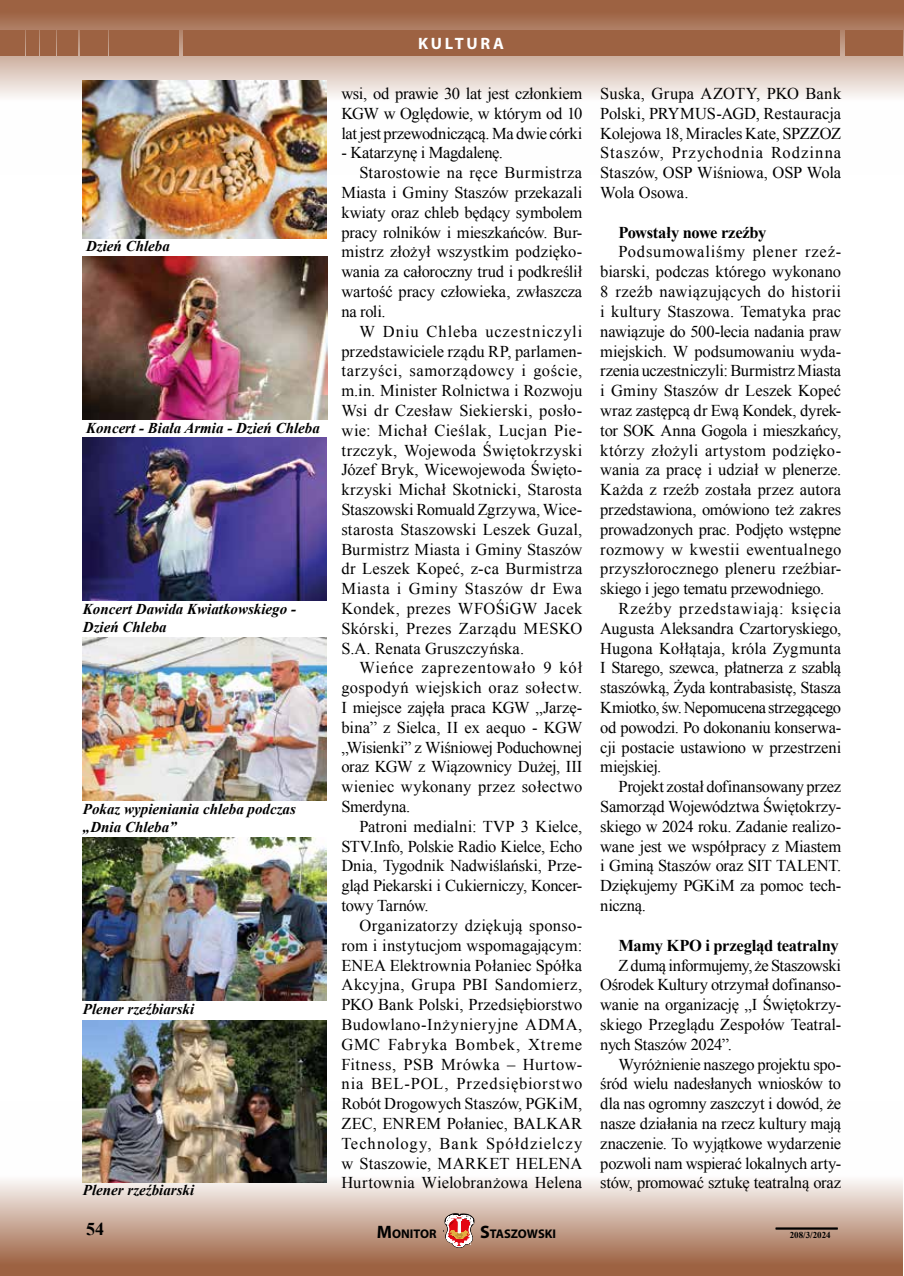
<style>
.page{position:relative;width:904px;height:1276px;background:#fff}
.page>*{position:absolute;margin:0;border:0;box-sizing:border-box;transform-origin:0 0}
.t1{font:700 18px "Times New Roman";color:#000}
.t2{font:16.5px/19.8px "Times New Roman";letter-spacing:.005em;color:#000;text-align:justify}
.t3{font:16.5px "Times New Roman";letter-spacing:-.015em;color:#000}
.t4{font:16.5px "Times New Roman";letter-spacing:.05em;color:#000}
.t5{font:16.5px "Times New Roman";letter-spacing:-.025em;color:#000}
.t6{font:16.5px "Times New Roman";letter-spacing:.025em;color:#000}
.t7{font:16.5px "Times New Roman";letter-spacing:.035em;color:#000}
.t8{font:16.5px "Times New Roman";letter-spacing:.03em;color:#000}
.t9{font:700 16.5px "Times New Roman";letter-spacing:-.02em;color:#000}
.t10{font:16.5px "Times New Roman";letter-spacing:.045em;color:#000}
.t11{font:16.5px "Times New Roman";letter-spacing:.055em;color:#000}
.t12{font:16.5px "Times New Roman";letter-spacing:.04em;color:#000}
.t13{font:16.5px "Times New Roman";letter-spacing:-.02em;color:#000}
.t14{font:700 16.5px "Myriad Pro";letter-spacing:.165em;color:#fff}
.t15{font:italic 700 15px/18px "Times New Roman";color:#000}
.t16{font:700 12.6px "Myriad Pro";color:#000}
.t17{font:700 9px "Times New Roman";color:#000}
.s1{font-size:18px}
</style>
<div class="page">
<svg style="left:0;top:1101px;width:903px;height:175px"></svg>
<svg style="left:0;top:0;width:903px;height:175px"></svg>
<img style="left:83px;top:1020px;width:243px;height:162px">
<img style="left:83px;top:838px;width:243px;height:162px">
<img style="left:83px;top:438px;width:243px;height:162px">
<img style="left:83px;top:638px;width:243px;height:162px">
<img style="left:83px;top:80px;width:243px;height:159px">
<img style="left:83px;top:257px;width:244px;height:163px">
<hr style="left:775px;top:1227px;width:62px;height:1px;background:#000">
<hr style="left:775px;top:1228px;width:62px;height:1px;background:#000">
<svg style="left:445px;top:1213px;width:29px;height:34px"></svg>
<div style="left:183px;top:31px;width:656px;height:25px;background:#9d6242"></div>
<div style="left:0;top:31px;width:24px;height:25px;background:#9d6242"></div>
<div style="left:26px;top:31px;width:12px;height:25px;background:#9d6242"></div>
<div style="left:40px;top:31px;width:15px;height:25px;background:#9d6242"></div>
<div style="left:110px;top:31px;width:69px;height:25px;background:#9d6242"></div>
<div style="left:844px;top:31px;width:58px;height:25px;background:#9d6242"></div>
<div style="left:57px;top:31px;width:21px;height:25px;background:#9d6242"></div>
<div style="left:80px;top:31px;width:27px;height:25px;background:#9d6242"></div>
<p class="t15" style="left:86px;top:236px;width:85px">Dzień Chleba</p>
<p class="t15" style="left:86px;top:418px;width:235px">Koncert - Biała Armia - Dzień Chleba</p>
<p class="t15" style="left:83px;top:599px;width:214px">Koncert Dawida Kwiatkowskiego -<br>Dzień Chleba</p>
<p class="t15" style="left:83px;top:799px;width:214px">Pokaz wypieniania chleba podczas „Dnia Chleba”</p>
<p class="t15" style="left:83px;top:999px;width:113px">Plener rzeźbiarski</p>
<p class="t15" style="left:83px;top:1180px;width:113px">Plener rzeźbiarski</p>
<p class="t14" style="left:418px;top:33px;width:87px">KULTURA</p>
<p class="t2" style="left:341px;top:83px;width:242px">wsi, od prawie 30 lat jest członkiem KGW w Oględowie, w którym od 10 lat jest przewodniczącą. Ma dwie córki</p>
<p class="t3" style="left:341px;top:142px;width:163px">- Katarzynę i Magdalenę.</p>
<p class="t2" style="left:359px;top:163px;width:224px">Starostowie na ręce Burmistrza</p>
<p class="t2" style="left:341px;top:182px;width:242px">Miasta i Gminy Staszów przekazali</p>
<p class="t3" style="left:341px;top:201px;width:242px">kwiaty oraz chleb będący symbolem</p>
<p class="t2" style="left:341px;top:222px;width:242px">pracy rolników i mieszkańców. Bur-</p>
<p class="t2" style="left:341px;top:242px;width:242px">mistrz złożył wszystkim podzięko-</p>
<p class="t3" style="left:341px;top:261px;width:242px">wania za całoroczny trud i podkreślił</p>
<p class="t2" style="left:341px;top:281px;width:242px">wartość pracy człowieka, zwłaszcza</p>
<p class="t2" style="left:341px;top:301px;width:46px">na roli.</p>
<p class="t4" style="left:359px;top:320px;width:224px">W Dniu Chleba uczestniczyli</p>
<p class="t2" style="left:341px;top:341px;width:242px">przedstawiciele rządu RP, parlamen-</p>
<p class="t7" style="left:341px;top:360px;width:242px">tarzyści, samorządowcy i goście,</p>
<p class="t2" style="left:341px;top:380px;width:242px">m.in. Minister Rolnictwa i Rozwoju</p>
<p class="t2" style="left:341px;top:400px;width:242px">Wsi dr Czesław Siekierski, posło-</p>
<p class="t6" style="left:341px;top:419px;width:242px">wie: Michał Cieślak, Lucjan Pie-</p>
<p class="t2" style="left:341px;top:440px;width:242px">trzczyk, Wojewoda Świętokrzyski</p>
<p class="t2" style="left:341px;top:460px;width:242px">Józef Bryk, Wicewojewoda Święto-</p>
<p class="t2" style="left:341px;top:479px;width:242px">krzyski Michał Skotnicki, Starosta</p>
<p class="t3" style="left:341px;top:498px;width:242px">Staszowski Romuald Zgrzywa, Wice-</p>
<p class="t2" style="left:341px;top:519px;width:242px">starosta Staszowski Leszek Guzal,</p>
<p class="t2" style="left:341px;top:539px;width:242px">Burmistrz Miasta i Gminy Staszów</p>
<p class="t2" style="left:341px;top:559px;width:242px">dr Leszek Kopeć, z-ca Burmistrza</p>
<p class="t12" style="left:341px;top:577px;width:242px">Miasta i Gminy Staszów dr Ewa</p>
<p class="t2" style="left:341px;top:598px;width:242px">Kondek, prezes WFOŚiGW Jacek</p>
<p class="t8" style="left:341px;top:617px;width:242px">Skórski, Prezes Zarządu MESKO</p>
<p class="t2" style="left:341px;top:638px;width:184px">S.A. Renata Gruszczyńska.</p>
<p class="t4" style="left:359px;top:657px;width:224px">Wieńce zaprezentowało 9 kół</p>
<p class="t6" style="left:341px;top:676px;width:242px">gospodyń wiejskich oraz sołectw.</p>
<p class="t2" style="left:341px;top:697px;width:242px">I miejsce zajęła praca KGW „Jarzę-</p>
<p class="t2" style="left:341px;top:717px;width:242px">bina” z Sielca, II ex aequo - KGW</p>
<p class="t5" style="left:341px;top:736px;width:242px">„Wisienki” z Wiśniowej Poduchownej</p>
<p class="t3" style="left:341px;top:756px;width:242px">oraz KGW z Wiązownicy Dużej, III</p>
<p class="t2" style="left:341px;top:776px;width:242px">wieniec wykonany przez sołectwo</p>
<p class="t13" style="left:341px;top:795px;width:70px">Smerdyna.</p>
<p class="t2" style="left:359px;top:816px;width:224px">Patroni medialni: TVP 3 Kielce,</p>
<p class="t5" style="left:341px;top:835px;width:242px">STV.Info, Polskie Radio Kielce, Echo</p>
<p class="t2" style="left:341px;top:856px;width:242px">Dnia, Tygodnik Nadwiślański, Prze-</p>
<p class="t3" style="left:341px;top:874px;width:242px">gląd Piekarski i Cukierniczy, Koncer-</p>
<p class="t13" style="left:341px;top:894px;width:89px">towy Tarnów.</p>
<p class="t2" style="left:359px;top:915px;width:224px">Organizatorzy dziękują sponso-</p>
<p class="t2" style="left:341px;top:935px;width:242px">rom i instytucjom wspomagającym:</p>
<p class="t2" style="left:341px;top:955px;width:242px">ENEA Elektrownia Połaniec Spółka</p>
<p class="t2" style="left:341px;top:974px;width:242px">Akcyjna, Grupa PBI Sandomierz,</p>
<p class="t2" style="left:341px;top:994px;width:242px">PKO Bank Polski, Przedsiębiorstwo</p>
<p class="t8" style="left:341px;top:1013px;width:242px">Budowlano-Inżynieryjne ADMA,</p>
<p class="t4" style="left:341px;top:1033px;width:242px">GMC Fabryka Bombek, Xtreme</p>
<p class="t7" style="left:341px;top:1053px;width:242px">Fitness, PSB Mrówka – Hurtow-</p>
<p class="t10" style="left:341px;top:1072px;width:242px">nia BEL-POL, Przedsiębiorstwo</p>
<p class="t2" style="left:341px;top:1093px;width:242px">Robót Drogowych Staszów, PGKiM,</p>
<p class="t2" style="left:341px;top:1113px;width:242px">ZEC, ENREM Połaniec, BALKAR</p>
<p class="t11" style="left:341px;top:1132px;width:242px">Technology, Bank Spółdzielczy</p>
<p class="t2" style="left:341px;top:1153px;width:242px">w Staszowie, MARKET HELENA</p>
<p class="t2" style="left:341px;top:1172px;width:242px">Hurtownia Wielobranżowa Helena</p>
<p class="t2" style="left:600px;top:83px;width:242px">Suska, Grupa AZOTY, PKO Bank Polski, PRYMUS-AGD, Restauracja Kolejowa 18, Miracles Kate, SPZZOZ Staszów, Przychodnia Rodzinna Staszów, OSP Wiśniowa, OSP Wola Wola Osowa.</p>
<p class="t9" style="left:618px;top:221px;width:149px">Powstały nowe rzeźby</p>
<p class="t2" style="left:600px;top:242px;width:242px;text-indent:18px">Podsumowaliśmy plener rzeź&shy;biarski, podczas którego wykonano 8 rzeźb nawiązujących do historii i kultury Staszowa. Tematyka prac nawiązuje do 500-lecia nadania praw miejskich. W podsumowaniu wyda&shy;rzenia uczestniczyli: Burmistrz Miasta i Gminy Staszów dr Leszek Kopeć wraz zastępcą dr Ewą Kondek, dyrek&shy;tor SOK Anna Gogola i mieszkańcy, którzy złożyli artystom podzięko&shy;wania za pracę i udział w plenerze.<br>Każda z rzeźb została przez autora przedstawiona, omówiono też zakres prowadzonych prac. Podjęto wstępne rozmowy w kwestii ewentualnego przyszłorocznego pleneru rzeźbiar&shy;skiego i jego tematu przewodniego.</p>
<p class="t2" style="left:600px;top:598px;width:242px;text-indent:18px">Rzeźby przedstawiają: księcia Augusta Aleksandra Czartoryskiego, Hugona Kołłątaja, króla Zygmunta I Starego, szewca, płatnerza z szablą staszówką, Żyda kontrabasistę, Stasza Kmiotko, św. Nepomucena strzegącego od powodzi. Po dokonaniu konserwa&shy;cji postacie ustawiono w przestrzeni miejskiej.</p>
<p class="t2" style="left:600px;top:776px;width:242px;text-indent:18px">Projekt został dofinansowany przez Samorząd Województwa Świętokrzy&shy;skiego w 2024 roku. Zadanie realizo&shy;wane jest we współpracy z Miastem i Gminą Staszów oraz SIT TALENT.<br>Dziękujemy PGKiM za pomoc tech&shy;niczną.</p>
<p class="t9" style="left:618px;top:933px;width:222px">Mamy KPO i przegląd teatralny</p>
<p class="t2" style="left:600px;top:955px;width:242px;text-indent:18px">Z dumą informujemy, że Staszowski Ośrodek Kultury otrzymał dofinanso&shy;wanie na organizację „I Świętokrzy&shy;skiego Przeglądu Zespołów Teatral&shy;nych Staszów 2024”.</p>
<p class="t2" style="left:600px;top:1054px;width:242px;text-indent:18px">Wyróżnienie naszego projektu spo&shy;śród wielu nadesłanych wniosków to dla nas ogromny zaszczyt i dowód, że nasze działania na rzecz kultury mają znaczenie. To wyjątkowe wydarzenie pozwoli nam wspierać lokalnych arty&shy;stów, promować sztukę teatralną oraz</p>
<p class="t1" style="left:86px;top:1216px;width:19px">54</p>
<p class="t16" style="left:377px;top:1225px;width:61px"><span class="s1">M</span>ONITOR</p>
<p class="t16" style="left:480px;top:1225px;width:77px"><span class="s1">S</span>TASZOWSKI</p>
<p class="t17" style="left:789px;top:1229px;width:43px">208/3/2024</p>
</div>
